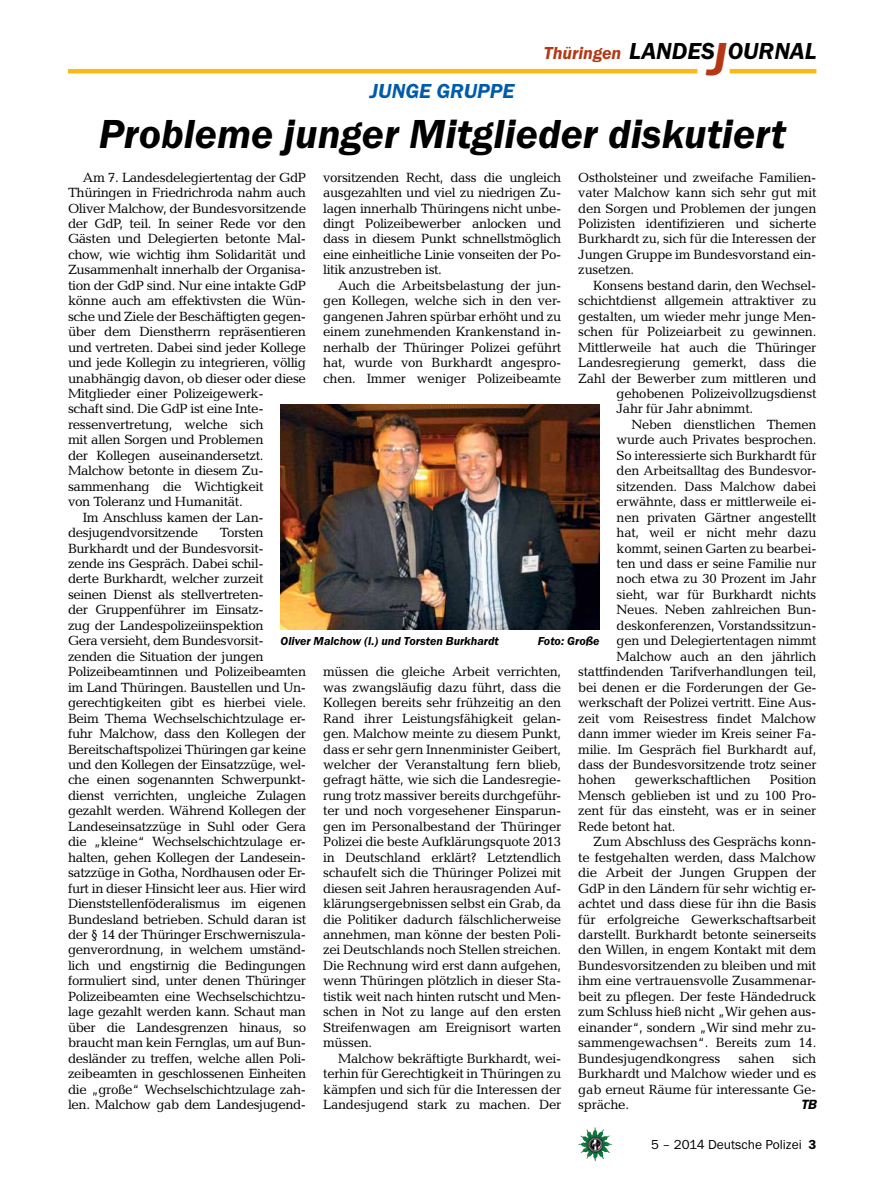
<style>
.page{position:relative;width:893px;height:1191px;background:#fff}
.page>*{position:absolute;margin:0;border:0;box-sizing:border-box;transform-origin:0 0}
._02__HEADLINE_3spalt{font:italic 600 42px "Franklin Gothic Itc T";color:#000}
.t1{font:italic 600 24px "Franklin Gothic Itc T";color:#000}
._01__RUBRIKENZEILE_o{font:italic 600 21px "Franklin Gothic Itc T";color:#005baa}
.t2{font:italic 600 18px "Franklin Gothic Itc T";color:#b33916}
._09__GRUNDTEXT___Blo{font:13.5px/15.5px "Candida";letter-spacing:-.03em;color:#000;text-align:justify}
.t3{font:13.5px "Franklin Gothic Itc T";color:#000}
._09__GRUNDTEXT___Blo-2{font:italic 600 13.5px "Franklin Gothic";color:#000}
._12__BILDUNTERSCHRIF{font:italic 600 12px "Franklin Gothic Itc T";color:#000}
.s1{font-size:48px;color:#b33916}
.s2{font-weight:600}
</style>
<div class="page">
<img style="left:578px;top:1127px;width:17px;height:25px">
<hr style="left:730px;top:69px;width:86px;height:4px;background:#fdb913">
<hr style="left:68px;top:69px;width:629px;height:4px;background:#fdb913">
<img style="left:281px;top:404px;width:319px;height:226px">
<p class="t2" style="left:544px;top:42px;width:79px">Thüringen</p>
<p class="t1" style="left:629px;top:37px;width:189px">LANDES<span class="s1">J</span>OURNAL</p>
<p class="_01__RUBRIKENZEILE_o" style="left:370px;top:79px;width:146px">JUNGE GRUPPE</p>
<p class="_02__HEADLINE_3spalt" style="left:99px;top:109px;width:689px">Probleme junger Mitglieder diskutiert</p>
<p class="_09__GRUNDTEXT___Blo" style="left:68px;top:169px;width:240px;text-align:left;text-indent:15px">Am 7. Landesdelegiertentag der GdP Thüringen in Friedrichroda nahm auch Oliver Malchow, der Bundesvorsitzende der GdP, teil. In seiner Rede vor den Gästen und Delegierten betonte Mal&shy;chow, wie wichtig ihm Solidarität und Zusammenhalt innerhalb der Organisa&shy;tion der GdP sind. Nur eine intakte GdP könne auch am effektivsten die Wün&shy;sche und Ziele der Beschäftigten gegen&shy;über dem Dienstherrn repräsentieren und vertreten. Dabei sind jeder Kollege und jede Kollegin zu integrieren, völlig unabhängig davon, ob dieser oder diese Mitglieder einer Polizeigewerk-<br>schaft sind. Die GdP ist eine Inte&shy;ressenvertretung, welche sich<br>mit allen Sorgen und Problemen<br>der Kollegen auseinandersetzt.<br>Malchow betonte in diesem Zu&shy;sammenhang die Wichtigkeit<br>von Toleranz und Humanität.</p>
<p class="_09__GRUNDTEXT___Blo" style="left:68px;top:509px;width:197px;text-indent:15px">Im Anschluss kamen der Lan&shy;desjugendvorsitzende</p>
<p class="_09__GRUNDTEXT___Blo" style="left:323px;top:169px;width:240px">vorsitzenden Recht, dass die ungleich ausgezahlten und viel zu niedrigen Zu&shy;lagen innerhalb Thüringens nicht unbe&shy;dingt Polizeibewerber anlocken und dass in diesem Punkt schnellstmöglich eine einheitliche Linie vonseiten der Po&shy;litik anzustreben ist.</p>
<p class="_09__GRUNDTEXT___Blo" style="left:323px;top:277px;width:240px;text-indent:15px">Auch die Arbeitsbelastung der jun&shy;gen Kollegen, welche sich in den ver&shy;gangenen Jahren spürbar erhöht und zu einem zunehmenden Krankenstand in&shy;nerhalb der Thüringer Polizei geführt hat, wurde von Burkhardt angespro&shy;chen. Immer weniger Polizeibeamte</p>
<p class="_09__GRUNDTEXT___Blo" style="left:578px;top:169px;width:240px">Ostholsteiner und zweifache Familien&shy;vater Malchow kann sich sehr gut mit den Sorgen und Problemen der jungen Polizisten identifizieren und sicherte Burkhardt zu, sich für die Interessen der Jungen Gruppe im Bundesvorstand ein&shy;zusetzen.</p>
<p class="_09__GRUNDTEXT___Blo" style="left:593px;top:277px;width:225px">Konsens bestand darin, den Wechsel-</p>
<p class="_09__GRUNDTEXT___Blo" style="left:578px;top:293px;width:240px">schichtdienst allgemein attraktiver zu</p>
<p class="_09__GRUNDTEXT___Blo" style="left:578px;top:308px;width:240px">gestalten, um wieder mehr junge Men-</p>
<p class="_09__GRUNDTEXT___Blo" style="left:578px;top:324px;width:240px">schen für Polizeiarbeit zu gewinnen.</p>
<p class="_09__GRUNDTEXT___Blo" style="left:578px;top:339px;width:240px">Mittlerweile hat auch die Thüringer</p>
<p class="_09__GRUNDTEXT___Blo" style="left:578px;top:355px;width:240px">Landesregierung gemerkt, dass die</p>
<p class="_09__GRUNDTEXT___Blo" style="left:578px;top:370px;width:240px">Zahl der Bewerber zum mittleren und</p>
<p class="_09__GRUNDTEXT___Blo" style="left:617px;top:386px;width:201px">gehobenen Polizeivollzugsdienst</p>
<p class="_09__GRUNDTEXT___Blo" style="left:617px;top:401px;width:138px">Jahr für Jahr abnimmt.</p>
<p class="_09__GRUNDTEXT___Blo" style="left:631px;top:416px;width:186px">Neben dienstlichen Themen</p>
<p class="_09__GRUNDTEXT___Blo" style="left:617px;top:432px;width:201px">wurde auch Privates besprochen.</p>
<p class="_09__GRUNDTEXT___Blo" style="left:617px;top:447px;width:201px">So interessierte sich Burkhardt für</p>
<p class="_09__GRUNDTEXT___Blo" style="left:617px;top:463px;width:201px">den Arbeitsalltag des Bundesvor-</p>
<p class="_09__GRUNDTEXT___Blo" style="left:617px;top:478px;width:201px">sitzenden. Dass Malchow dabei</p>
<p class="_09__GRUNDTEXT___Blo" style="left:617px;top:494px;width:201px">erwähnte, dass er mittlerweile ei-</p>
<p class="_09__GRUNDTEXT___Blo" style="left:617px;top:509px;width:201px">nen privaten Gärtner angestellt</p>
<p class="_09__GRUNDTEXT___Blo" style="left:617px;top:525px;width:201px">hat, weil er nicht mehr dazu</p>
<p class="_09__GRUNDTEXT___Blo" style="left:617px;top:540px;width:201px">kommt, seinen Garten zu bearbei-</p>
<p class="_09__GRUNDTEXT___Blo" style="left:617px;top:556px;width:201px">ten und dass er seine Familie nur</p>
<p class="_09__GRUNDTEXT___Blo" style="left:617px;top:571px;width:201px">noch etwa zu 30 Prozent im Jahr</p>
<p class="_09__GRUNDTEXT___Blo" style="left:617px;top:586px;width:201px">sieht, war für Burkhardt nichts</p>
<p class="_09__GRUNDTEXT___Blo" style="left:617px;top:602px;width:201px">Neues. Neben zahlreichen Bun-</p>
<p class="_09__GRUNDTEXT___Blo" style="left:617px;top:617px;width:201px">deskonferenzen, Vorstandssitzun-</p>
<p class="_09__GRUNDTEXT___Blo" style="left:617px;top:633px;width:201px">gen und Delegiertentagen nimmt</p>
<p class="_09__GRUNDTEXT___Blo" style="left:617px;top:648px;width:201px">Malchow auch an den jährlich</p>
<p class="_09__GRUNDTEXT___Blo" style="left:578px;top:664px;width:240px">stattfindenden Tarifverhandlungen teil,</p>
<p class="_09__GRUNDTEXT___Blo" style="left:578px;top:679px;width:240px">bei denen er die Forderungen der Ge-</p>
<p class="_09__GRUNDTEXT___Blo" style="left:578px;top:695px;width:240px">werkschaft der Polizei vertritt. Eine Aus-</p>
<p class="_09__GRUNDTEXT___Blo" style="left:578px;top:710px;width:240px">zeit vom Reisestress findet Malchow</p>
<p class="_09__GRUNDTEXT___Blo" style="left:578px;top:725px;width:240px">dann immer wieder im Kreis seiner Fa-</p>
<p class="_09__GRUNDTEXT___Blo" style="left:578px;top:741px;width:240px">milie. Im Gespräch fiel Burkhardt auf,</p>
<p class="_09__GRUNDTEXT___Blo" style="left:578px;top:756px;width:240px">dass der Bundesvorsitzende trotz seiner</p>
<p class="_09__GRUNDTEXT___Blo" style="left:578px;top:772px;width:39px">hohen</p>
<p class="_09__GRUNDTEXT___Blo" style="left:635px;top:772px;width:118px">gewerkschaftlichen</p>
<p class="_09__GRUNDTEXT___Blo" style="left:68px;top:525px;width:240px;text-align:left;text-indent:152px">Torsten Burkhardt und der Bundesvorsit-<br>zende ins Gespräch. Dabei schil-<br>derte Burkhardt, welcher zurzeit<br>seinen Dienst als stellvertreten-<br>der Gruppenführer im Einsatz-<br>zug der Landespolizeiinspektion<br>Gera versieht, dem Bundesvorsit&shy;zenden die Situation der jungen Polizeibeamtinnen und Polizeibeamten im Land Thüringen. Baustellen und Un&shy;gerechtigkeiten gibt es hierbei viele.<br>Beim Thema Wechselschichtzulage er&shy;fuhr Malchow, dass den Kollegen der Bereitschaftspolizei Thüringen gar keine und den Kollegen der Einsatzzüge, wel&shy;che einen sogenannten Schwerpunkt&shy;dienst verrichten, ungleiche Zulagen gezahlt werden. Während Kollegen der Landeseinsatzzüge in Suhl oder Gera die „kleine“ Wechselschichtzulage er&shy;halten, gehen Kollegen der Landesein&shy;satzzüge in Gotha, Nordhausen oder Er&shy;furt in dieser Hinsicht leer aus. Hier wird Dienststellenföderalismus im eigenen Bundesland betrieben. Schuld daran ist der § 14 der Thüringer Erschwerniszula&shy;genverordnung, in welchem umständ&shy;lich und engstirnig die Bedingungen formuliert sind, unter denen Thüringer Polizeibeamten eine Wechselschichtzu&shy;lage gezahlt werden kann. Schaut man über die Landesgrenzen hinaus, so braucht man kein Fernglas, um auf Bun&shy;desländer zu treffen, welche allen Poli&shy;zeibeamten in geschlossenen Einheiten die „große“ Wechselschichtzulage zah&shy;len. Malchow gab dem Landesjugend-</p>
<p class="_12__BILDUNTERSCHRIF" style="left:281px;top:634px;width:220px">Oliver Malchow (l.) und Torsten Burkhardt</p>
<p class="_12__BILDUNTERSCHRIF" style="left:538px;top:634px;width:63px">Foto: Große</p>
<p class="_09__GRUNDTEXT___Blo" style="left:323px;top:664px;width:240px">müssen die gleiche Arbeit verrichten, was zwangsläufig dazu führt, dass die Kollegen bereits sehr frühzeitig an den Rand ihrer Leistungsfähigkeit gelan&shy;gen. Malchow meinte zu diesem Punkt, dass er sehr gern Innenminister Geibert, welcher der Veranstaltung fern blieb, gefragt hätte, wie sich die Landesregie&shy;rung trotz massiver bereits durchgeführ&shy;ter und noch vorgesehener Einsparun&shy;gen im Personalbestand der Thüringer Polizei die beste Aufklärungsquote 2013 in Deutschland erklärt? Letztendlich schaufelt sich die Thüringer Polizei mit diesen seit Jahren herausragenden Auf&shy;klärungsergebnissen selbst ein Grab, da die Politiker dadurch fälschlicherweise annehmen, man könne der besten Poli&shy;zei Deutschlands noch Stellen streichen.<br>Die Rechnung wird erst dann aufgehen, wenn Thüringen plötzlich in dieser Sta&shy;tistik weit nach hinten rutscht und Men&shy;schen in Not zu lange auf den ersten Streifenwagen am Ereignisort warten müssen.</p>
<p class="_09__GRUNDTEXT___Blo" style="left:323px;top:1050px;width:240px;text-indent:15px">Malchow bekräftigte Burkhardt, wei&shy;terhin für Gerechtigkeit in Thüringen zu kämpfen und sich für die Interessen der Landesjugend stark zu machen. Der</p>
<p class="_09__GRUNDTEXT___Blo" style="left:578px;top:772px;width:240px;text-indent:191px">Position Mensch geblieben ist und zu 100 Pro&shy;zent für das einsteht, was er in seiner Rede betont hat.</p>
<p class="_09__GRUNDTEXT___Blo" style="left:578px;top:834px;width:240px;text-indent:15px">Zum Abschluss des Gesprächs konn&shy;te festgehalten werden, dass Malchow die Arbeit der Jungen Gruppen der GdP in den Ländern für sehr wichtig er&shy;achtet und dass diese für ihn die Basis für erfolgreiche Gewerkschaftsarbeit darstellt. Burkhardt betonte seinerseits den Willen, in engem Kontakt mit dem Bundesvorsitzenden zu bleiben und mit ihm eine vertrauensvolle Zusammenar&shy;beit zu pflegen. Der feste Händedruck zum Schluss hieß nicht „Wir gehen aus&shy;einander“, sondern „Wir sind mehr zu&shy;sammengewachsen“. Bereits zum 14.<br>Bundesjugendkongress</p>
<p class="_09__GRUNDTEXT___Blo" style="left:578px;top:1050px;width:240px;text-indent:214px">sich Burkhardt und Malchow wieder und es gab erneut Räume für interessante Ge&shy;spräche.</p>
<p class="_09__GRUNDTEXT___Blo" style="left:738px;top:1050px;width:38px">sahen</p>
<p class="_09__GRUNDTEXT___Blo-2" style="left:801px;top:1096px;width:17px">TB</p>
<p class="t3" style="left:651px;top:1136px;width:167px">5 – 2014 Deutsche Polizei <span class="s2">3</span></p>
</div>
